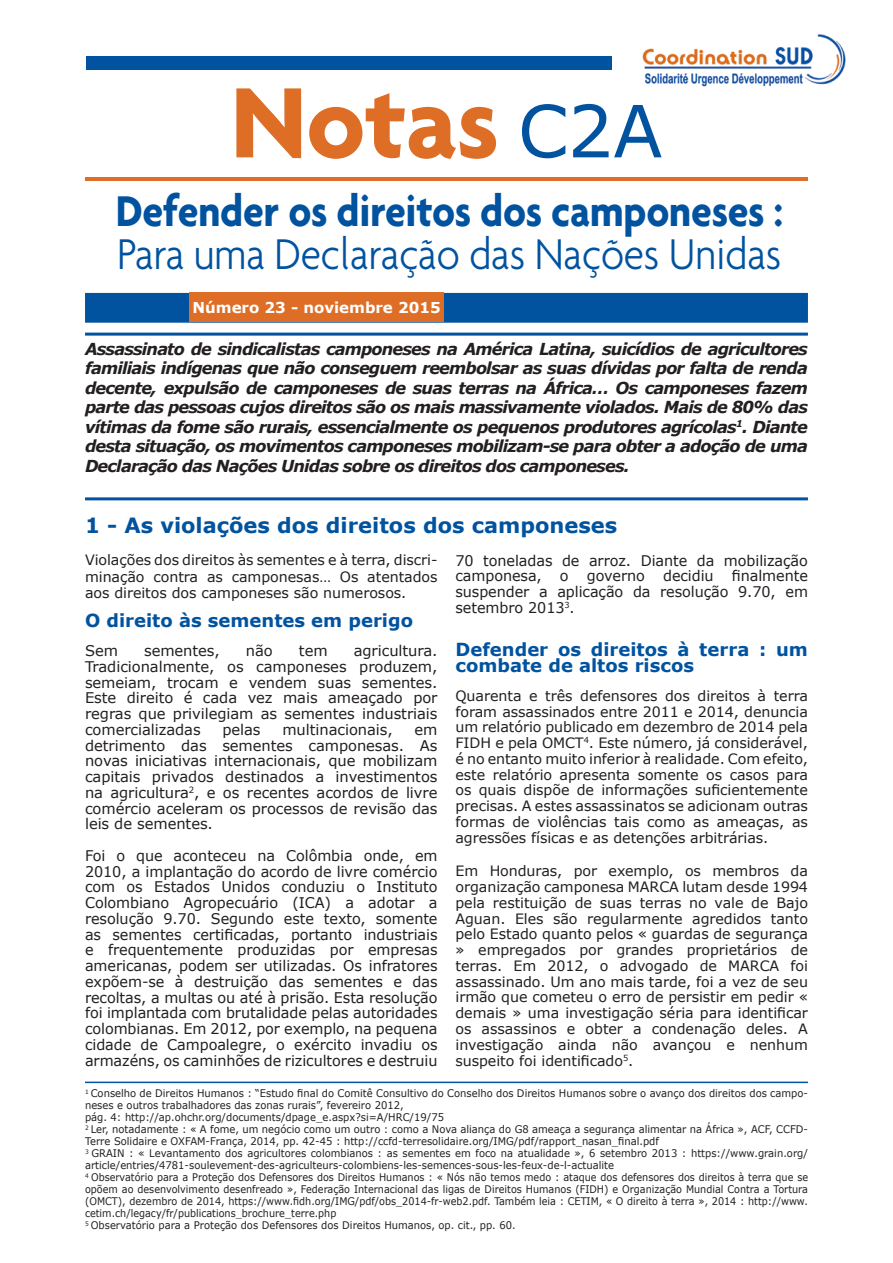
<style>
.page{position:relative;width:893px;height:1263px;background:#fff}
.page>*{position:absolute;margin:0;border:0;box-sizing:border-box;transform-origin:0 0}
.t1{font:700 108px "Agenda";letter-spacing:-.01em;color:#de6e26}
.t2{font:700 46.5px "Agenda";letter-spacing:-.005em;color:#0153a0;scale:.9 1}
.t3{font:300 46.5px "Agenda";letter-spacing:-.005em;color:#0153a0;scale:.9 1}
.t4{font:700 21px "Verdana";color:#0153a0}
.t5{font:700 18px/15.8px "Verdana";color:#0153a0}
.t6{font:italic 700 16.5px/19.5px "Verdana";letter-spacing:-.05em;color:#231f20;text-align:justify}
.t7{font:700 15px "Verdana";color:#fff}
.t8{font:14.7px/15.8px "Verdana";letter-spacing:-.005em;color:#231f20;text-align:justify}
.t9{font:14.25px/15.8px "Verdana";letter-spacing:-.005em;color:#231f20;text-align:justify}
.t10{font:10.5px/12px "Verdana";color:#231f20;scale:.95 1}
.s1{font-family:"Verdana";font-weight:400;font-size:72px;color:#0153a0}
.s2{font-size:14.25px}
</style>
<div class="page">
<img style="left:642px;top:34px;width:204px;height:53px">
<div style="left:86px;top:56px;width:526px;height:13px;background:#0153a0"></div>
<hr style="left:85px;top:177px;width:723px;height:4px;background:#de6e26">
<div style="left:85px;top:293px;width:723px;height:30px;background:#0153a0;border:2px solid #0153a0"></div>
<div style="left:189px;top:293px;width:255px;height:29px;background:#de6e26"></div>
<hr style="left:85px;top:333px;width:723px;height:3px;background:#0153a0">
<hr style="left:85px;top:1081px;width:723px;height:2px;background:#0153a0">
<hr style="left:85px;top:497px;width:723px;height:3px;background:#0153a0">
<h1 class="t1" style="left:230px;top:57px;width:433px">Notas <span class="s1">C2A</span></h1>
<h2 class="t2" style="left:116px;top:183px;width:743px">Defender os direitos dos camponeses :</h2>
<h2 class="t3" style="left:117px;top:226px;width:739px">Para uma Declaração das Nações Unidas</h2>
<h3 class="t7" style="left:192px;top:298px;width:250px">Número 23 - noviembre 2015</h3>
<p class="t6" style="left:85px;top:339px;width:724px">Assassinato de sindicalistas camponeses na América Latina, suicídios de agricultores familiais indígenas que não conseguem reembolsar as suas dívidas por falta de renda decente, expulsão de camponeses de suas terras na África… Os camponeses fazem parte das pessoas cujos direitos são os mais massivamente violados. Mais de 80% das vítimas da fome são rurais, essencialmente os pequenos produtores agrícolas<sup>1</sup>. Diante desta situação, os movimentos camponeses mobilizam-se para obter a adoção de uma Declaração das Nações Unidas sobre os direitos dos camponeses.</p>
<h3 class="t4" style="left:85px;top:512px;width:534px">1 - As violações dos direitos dos camponeses</h3>
<h3 class="t9" style="left:85px;top:552px;width:354px;line-height:16.5px">Violações dos direitos às sementes e à terra, discri&shy;minação contra as camponesas… Os atentados aos direitos dos camponeses são numerosos.</h3>
<h3 class="t5" style="left:85px;top:613px;width:329px">O direito às sementes em perigo</h3>
<h3 class="t8" style="left:85px;top:643px;width:34px">Sem</h3>
<h3 class="t8" style="left:144px;top:643px;width:77px">sementes,</h3>
<h3 class="t8" style="left:246px;top:643px;width:28px">não</h3>
<h3 class="t8" style="left:299px;top:643px;width:30px">tem</h3>
<h3 class="t8" style="left:455px;top:553px;width:354px">70 toneladas de arroz. Diante da mobilização camponesa, o governo decidiu finalmente suspender a aplicação da resolução 9.70, em setembro 2013<sup>3</sup><span class="s2">.</span></h3>
<h3 class="t5" style="left:455px;top:641px;width:354px">Defender os direitos à terra : um combate de altos riscos</h3>
<p class="t9" style="left:455px;top:688px;width:354px">Quarenta e três defensores dos direitos à terra foram assassinados entre 2011 e 2014, denuncia um relatório publicado em dezembro de 2014 pela FIDH e pela OMCT<sup>4</sup>. Este número, já considerável, é no entanto muito inferior à realidade. Com efeito, este relatório apresenta somente os casos para os quais dispõe de informações suficientemente precisas. A estes assassinatos se adicionam outras formas de violências tais como as ameaças, as agressões físicas e as detenções arbitrárias.</p>
<p class="t9" style="left:455px;top:863px;width:354px">Em Honduras, por exemplo, os membros da organização camponesa MARCA lutam desde 1994 pela restituição de suas terras no vale de Bajo Aguan. Eles são regularmente agredidos tanto pelo Estado quanto pelos « guardas de segurança » empregados por grandes proprietários de terras. Em 2012, o advogado de MARCA foi assassinado. Um ano mais tarde, foi a vez de seu irmão que cometeu o erro de persistir em pedir « demais » uma investigação séria para identificar os assassinos e obter a condenação deles. A investigação ainda não avançou e nenhum suspeito foi identificado<sup>5</sup>.</p>
<p class="t10" style="left:85px;top:1087px;width:763px"><sup>1</sup> Conselho de Direitos Humanos : “Estudo final do Comitê Consultivo do Conselho dos Direitos Humanos sobre o avanço dos direitos dos campo&shy;neses e outros trabalhadores das zonas rurais”, fevereiro 2012,<br>pág. 4: http://ap.ohchr.org/documents/dpage_e.aspx?si=A/HRC/19/75<br><sup>2</sup> Ler, notadamente : « A fome, um negócio como um outro : como a Nova aliança do G8 ameaça a segurança alimentar na África », ACF, CCFD-Terre Solidaire e OXFAM-França, 2014, pp. 42-45 : http://ccfd-terresolidaire.org/IMG/pdf/rapport_nasan_final.pdf<br><sup>3</sup> GRAIN : « Levantamento dos agricultores colombianos : as sementes em foco na atualidade », 6 setembro 2013 : https://www.grain.org/ article/entries/4781-soulevement-des-agriculteurs-colombiens-les-semences-sous-les-feux-de-l-actualite<br><sup>4</sup> Observatório para a Proteção dos Defensores dos Direitos Humanos : « Nós não temos medo : ataque dos defensores dos direitos à terra que se opõem ao desenvolvimento desenfreado », Federação Internacional das ligas de Direitos Humanos (FIDH) e Organização Mundial Contra a Tortura (OMCT), dezembro de 2014, https://www.fidh.org/IMG/pdf/obs_2014-fr-web2.pdf. Também leia : CETIM, « O direito à terra », 2014 : http://www. cetim.ch/legacy/fr/publications_brochure_terre.php<br><sup>5</sup> Observatório para a Proteção dos Defensores dos Direitos Humanos, op. cit., pp. 60.</p>
<h3 class="t8" style="left:85px;top:643px;width:354px;text-indent:269px">agricultura.<br>Tradicionalmente, os camponeses produzem, semeiam, trocam e vendem suas sementes.<br>Este direito é cada vez mais ameaçado por regras que privilegiam as sementes industriais comercializadas</h3>
<h3 class="t8" style="left:222px;top:722px;width:40px">pelas</h3>
<h3 class="t8" style="left:282px;top:722px;width:112px">multinacionais,</h3>
<p class="t8" style="left:85px;top:722px;width:354px;text-indent:329px">em detrimento das sementes camponesas. As novas iniciativas internacionais, que mobilizam capitais privados destinados a investimentos na agricultura<sup>2</sup>, e os recentes acordos de livre comércio aceleram os processos de revisão das leis de sementes.</p>
<p class="t8" style="left:85px;top:848px;width:354px">Foi o que aconteceu na Colômbia onde, em 2010, a implantação do acordo de livre comércio com os Estados Unidos conduziu o Instituto Colombiano Agropecuário (ICA) a adotar a resolução 9.70. Segundo este texto, somente as sementes certificadas, portanto industriais e frequentemente produzidas por empresas americanas, podem ser utilizadas. Os infratores expõem-se à destruição das sementes e das recoltas, a multas ou até à prisão. Esta resolução foi implantada com brutalidade pelas autoridades colombianas. Em 2012, por exemplo, na pequena cidade de Campoalegre, o exército invadiu os armazéns, os caminhões de rizicultores e destruiu</p>
</div>
